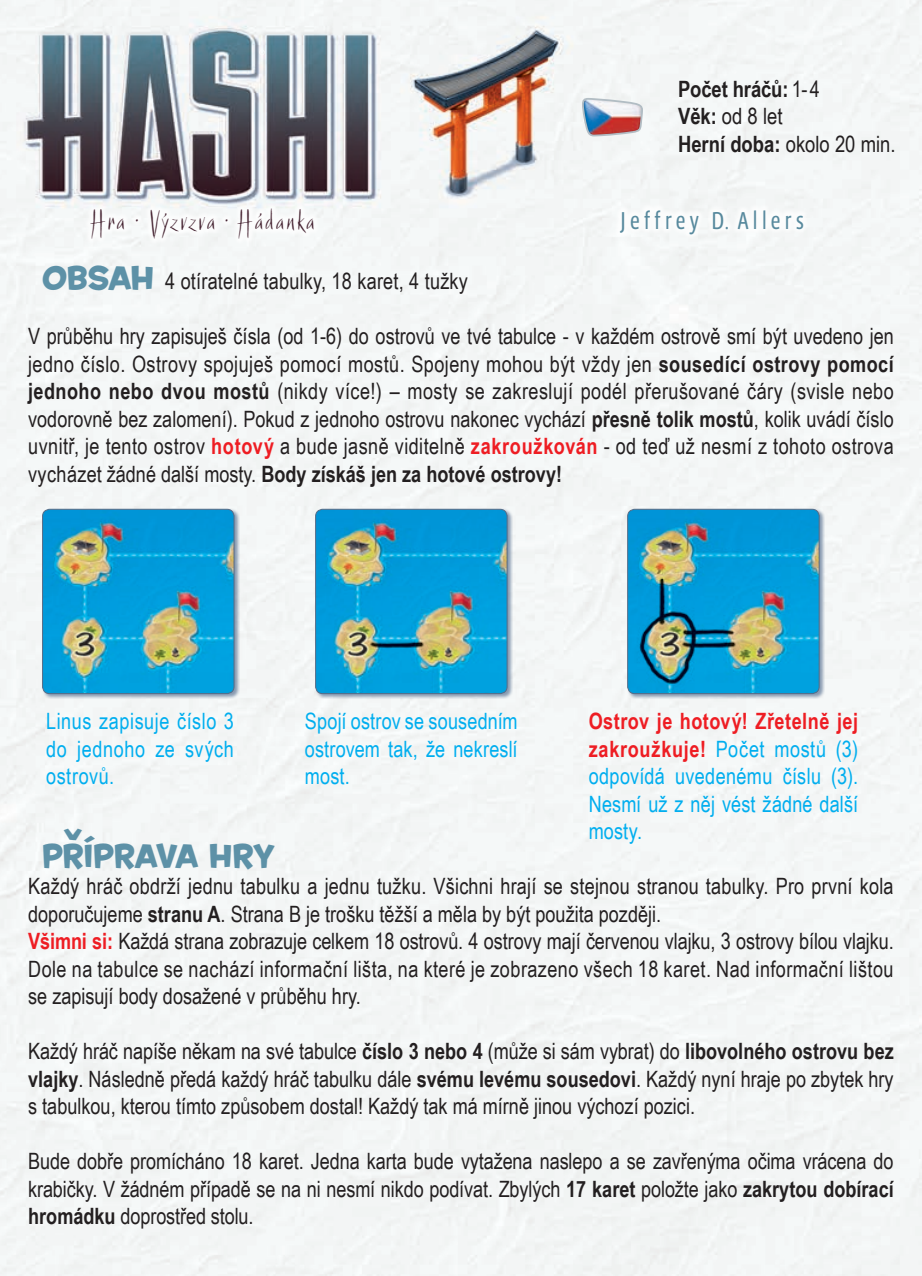
<style>
.page{position:relative;width:922px;height:1276px;background:#fff}
.page>*{position:absolute;margin:0;border:0;box-sizing:border-box;transform-origin:0 0}
.t1{font:47.5px "Du Chirico";letter-spacing:.04em;color:#442230}
.t2{font:31.25px "Housearama Kingpin";letter-spacing:-.005em;color:#5d91a7;scale:.9 1}
.t3{font:25px "Vista Sans Nar OT";letter-spacing:.15em;color:#57899d}
.t4{font:25px "Housearama Kingpin";color:#5d91a7;scale:1.5 1}
.t5{font:22.5px/27.5px "Arial Narrow";color:#231f20;text-align:justify}
.t6{font:22.5px/27.5px "Arial Narrow";letter-spacing:.01em;color:#00aeef;text-align:justify}
.t7{font:700 22.5px "Arial Narrow";letter-spacing:-.005em;color:#231f20}
.s1{font-weight:400}
.s2{font-weight:700}
.s3{font-family:"Housearama Kingpin";font-size:31.25px;color:#5d91a7}
.s4{font-weight:700;color:#ee1d23}
</style>
<div class="page">
<div style="left:0;top:0;width:921px;height:1276px;background:#f3f5f5"></div>
<div style="left:626px;top:508px;width:198px;height:191px;background:#647b99;opacity:.75"></div>
<img style="left:627px;top:509px;width:192px;height:184px">
<div style="left:627px;top:509px;width:192px;height:185px;border:1px solid #576c87;border-radius:7px"></div>
<div style="left:41px;top:508px;width:198px;height:191px;background:#647b99;opacity:.75"></div>
<img style="left:43px;top:509px;width:191px;height:184px">
<div style="left:42px;top:509px;width:192px;height:185px;border:1px solid #576c87;border-radius:7px"></div>
<div style="left:314px;top:508px;width:198px;height:191px;background:#647b99;opacity:.75"></div>
<img style="left:315px;top:509px;width:192px;height:184px">
<div style="left:315px;top:509px;width:192px;height:185px;border:1px solid #576c87;border-radius:7px"></div>
<div style="left:83px;top:202px;width:237px;height:43px;background:#f7f9f9"></div>
<svg style="left:581px;top:97px;width:62px;height:40px"></svg>
<div style="left:613px;top:203px;width:195px;height:37px;background:#fff"></div>
<p class="t1" style="left:93px;top:184px;width:223px">Hra . V´yzvzva . Hádanka</p>
<p class="t7" style="left:677px;top:72px;width:143px">Počet hráčů: <span class="s1">1- 4</span></p>
<p class="t5" style="left:677px;top:101px;width:106px"><span class="s2">Věk:</span> od 8 let</p>
<p class="t5" style="left:677px;top:129px;width:219px"><span class="s2">Herní doba:</span> okolo 20 min.</p>
<p class="t3" style="left:620px;top:207px;width:185px">Jeffrey D. Allers</p>
<p class="t5" style="left:42px;top:266px;width:427px"><span class="s3">OBSAH</span> 4 otíratelné tabulky, 18 karet, 4 tužky</p>
<p class="t5" style="left:28px;top:321px;width:866px">V průběhu hry zapisuješ čísla (od 1-6) do ostrovů ve tvé tabulce - v každém ostrově smí být uvedeno jen jedno číslo. Ostrovy spojuješ pomocí mostů. Spojeny mohou být vždy jen <span class="s2">sousedící ostrovy pomocí jednoho nebo dvou mostů</span> (nikdy více!) – mosty se zakreslují podél přerušované čáry (svisle nebo vodorovně bez zalomení). Pokud z jednoho ostrovu nakonec vychází <span class="s2">přesně tolik mostů</span>, kolik uvádí číslo uvnitř, je tento ostrov <span class="s4">hotový</span> a bude jasně viditelně <span class="s4">zakroužkován</span> - od teď už nesmí z tohoto ostrova vycházet žádné další mosty. <span class="s2">Body získáš jen za hotové ostrovy!</span></p>
<p class="t6" style="left:46px;top:706px;width:189px">Linus zapisuje číslo 3 do jednoho ze svých ostrovů.</p>
<p class="t6" style="left:305px;top:706px;width:214px">Spojí ostrov se sousedním ostrovem tak, že nekreslí most.</p>
<p class="t6" style="left:588px;top:706px;width:271px"><span class="s4">Ostrov je hotový! Zřetelně jej zakroužkuje!</span> Počet mostů (3) odpovídá uvedenému číslu (3).<br>Nesmí už z něj vést žádné další mosty.</p>
<p class="t4" style="left:82px;top:848px;width:14px;rotate:-180deg">^</p>
<p class="t2" style="left:42px;top:834px;width:259px">PRÍPRAVA HRY</p>
<p class="t5" style="left:28px;top:871px;width:866px">Každý hráč obdrží jednu tabulku a jednu tužku. Všichni hrají se stejnou stranou tabulky. Pro první kola doporučujeme <span class="s2">stranu A</span>. Strana B je trošku těžší a měla by být použita později.</p>
<p class="t5" style="left:28px;top:926px;width:866px"><span class="s4">Všimni si:</span> Každá strana zobrazuje celkem 18 ostrovů. 4 ostrovy mají červenou vlajku, 3 ostrovy bílou vlajku.<br>Dole na tabulce se nachází informační lišta, na které je zobrazeno všech 18 karet. Nad informační lištou se zapisují body dosažené v průběhu hry.</p>
<p class="t5" style="left:28px;top:1036px;width:866px">Každý hráč napíše někam na své tabulce <span class="s2">číslo 3 nebo 4</span> (může si sám vybrat) do <span class="s2">libovolného ostrovu bez vlajky</span>. Následně předá každý hráč tabulku dále <span class="s2">svému levému sousedovi</span>. Každý nyní hraje po zbytek hry s tabulkou, kterou tímto způsobem dostal! Každý tak má mírně jinou výchozí pozici.</p>
<p class="t5" style="left:28px;top:1146px;width:866px">Bude dobře promícháno 18 karet. Jedna karta bude vytažena naslepo a se zavřenýma očima vrácena do krabičky. V žádném případě se na ni nesmí nikdo podívat. Zbylých <span class="s2">17 karet</span> položte jako <span class="s2">zakrytou dobírací hromádku</span> doprostřed stolu.</p>
</div>
